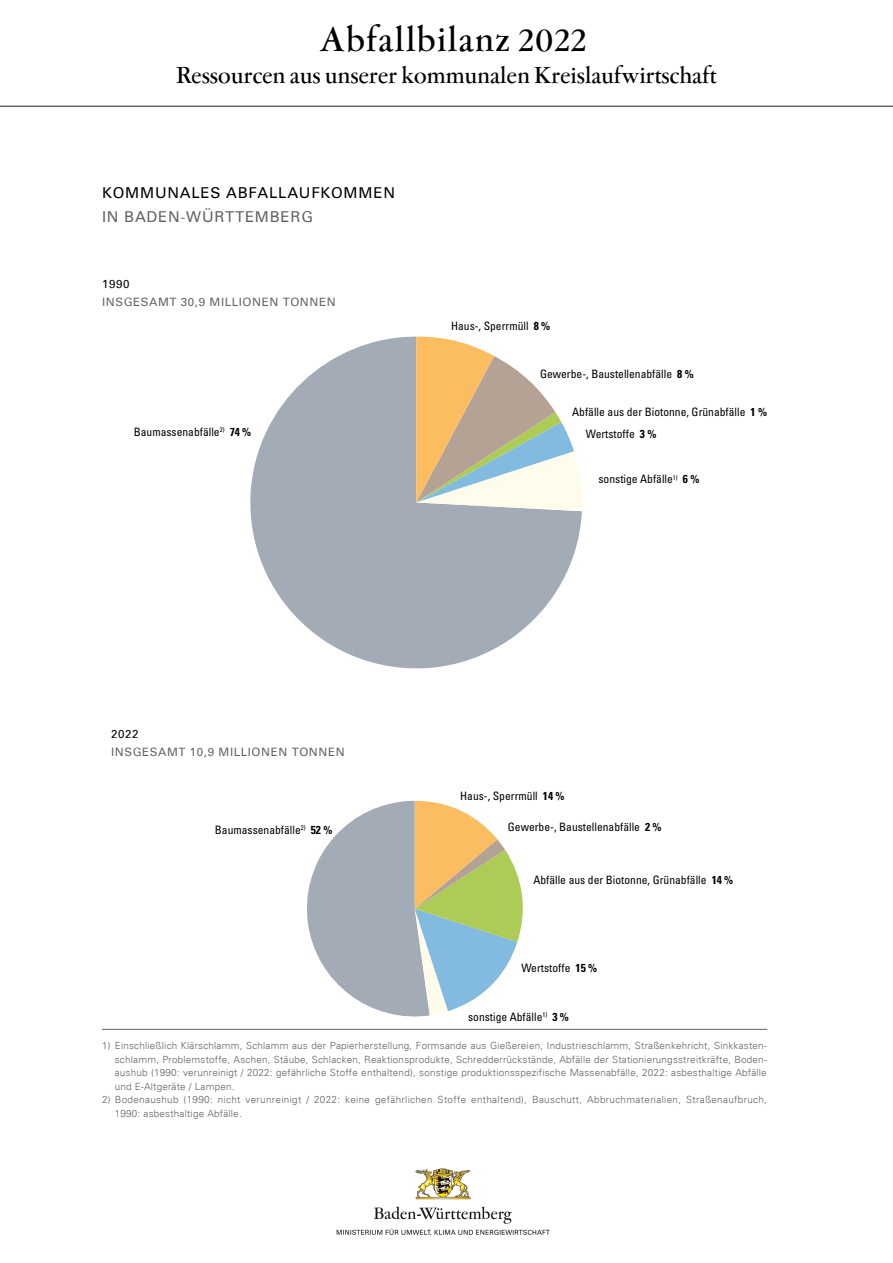
<style>
.page{position:relative;width:893px;height:1263px;background:#fff}
.page>*{position:absolute;margin:0;border:0;box-sizing:border-box;transform-origin:0 0}
.Überschriften{font:500 36px "Garamont Amst SH";letter-spacing:.05em;color:#000}
.Überschriften-2{font:500 24px "Garamont Amst SH";letter-spacing:.015em;color:#000}
.t1{font:15px "Univers 55 Roman";letter-spacing:.05em;color:#000}
.t2{font:15px "Univers 55 Roman";letter-spacing:.05em;color:#646363}
.t3{font:condensed 11.55px/22.5px "Univers 57";color:#000}
.t4{font:11.55px "Univers 55 Roman";letter-spacing:.05em;color:#646363}
.t5{font:11.55px "Univers 55 Roman";letter-spacing:.05em;color:#000}
.Fußnoten{font:300 9.9px/13.5px "Univers 45";letter-spacing:.035em;color:#646363;text-align:justify}
.s1{font-family:"Univers 67";font-weight:700}
</style>
<div class="page">
<img style="left:336px;top:1168px;width:214px;height:68px">
<hr style="left:0;top:106px;width:893px;height:1px;background:#646363">
<svg style="left:250px;top:337px;width:332px;height:332px;fill:#a3acb6"></svg>
<svg style="left:416px;top:337px;width:166px;height:174px"></svg>
<svg style="left:307px;top:801px;width:216px;height:216px"></svg>
<hr style="left:102px;top:1029px;width:665px;height:1px;background:#646363">
<p class="Überschriften" style="left:320px;top:20px;width:268px">Abfallbilanz 2022</p>
<p class="Überschriften-2" style="left:177px;top:63px;width:541px">Ressourcen aus unserer kommunalen Kreislaufwirtschaft</p>
<h3 class="t1" style="left:102px;top:184px;width:294px">KOMMUNALES ABFALLAUFKOMMEN</h3>
<h3 class="t2" style="left:102px;top:208px;width:212px">IN BADEN-WÜRTTEMBERG</h3>
<p class="t5" style="left:102px;top:277px;width:29px">1990</p>
<p class="t4" style="left:102px;top:295px;width:235px">INSGESAMT 30,9 MILLIONEN TONNEN</p>
<p class="t3" style="left:134px;top:421px;width:119px">Baumassenabfälle<sup>2)</sup> <span class="s1">74 %</span></p>
<p class="t5" style="left:111px;top:727px;width:29px">2022</p>
<p class="t4" style="left:111px;top:745px;width:235px">INSGESAMT 10,9 MILLIONEN TONNEN</p>
<p class="t3" style="left:451px;top:314px;width:101px">Haus-, Sperrmüll <span class="s1">8 %</span></p>
<p class="t3" style="left:540px;top:363px;width:155px">Gewerbe-, Baustellenabfälle <span class="s1">8 %</span></p>
<p class="t3" style="left:586px;top:400px;width:183px;text-indent:-14px">Abfälle aus der Biotonne, Grünabfälle <span class="s1">1 %<br></span>Wertstoffe <span class="s1">3 %</span></p>
<p class="t3" style="left:598px;top:468px;width:102px">sonstige Abfälle<sup>1)</sup> <span class="s1">6 %</span></p>
<p class="t3" style="left:460px;top:785px;width:106px">Haus-, Sperrmüll <span class="s1">14 %</span></p>
<p class="t3" style="left:215px;top:818px;width:119px">Baumassenabfälle<sup>2)</sup> <span class="s1">52 %</span></p>
<p class="t3" style="left:508px;top:815px;width:155px">Gewerbe-, Baustellenabfälle <span class="s1">2 %</span></p>
<p class="t3" style="left:533px;top:868px;width:201px">Abfälle aus der Biotonne, Grünabfälle <span class="s1">14 %</span></p>
<p class="t3" style="left:521px;top:956px;width:77px">Wertstoffe <span class="s1">15 %</span></p>
<p class="t3" style="left:468px;top:1005px;width:102px">sonstige Abfälle<sup>1)</sup> <span class="s1">3 %</span></p>
<p class="Fußnoten" style="left:115px;top:1039px;width:653px;text-indent:-13px">1) Einschließlich Klärschlamm, Schlamm aus der Papierherstellung, Formsande aus Gießereien, Industrieschlamm, Straßenkehricht, Sinkkasten&shy;schlamm, Problemstoffe, Aschen, Stäube, Schlacken, Reaktionsprodukte, Schredderrückstände, Abfälle der Stationierungsstreitkräfte, Boden&shy;aushub (1990: verunreinigt / 2022: gefährliche Stoffe enthaltend), sonstige produktionsspezifische Massenabfälle, 2022: asbesthaltige Abfälle und E-Altgeräte / Lampen.</p>
<p class="Fußnoten" style="left:115px;top:1093px;width:654px;text-indent:-13px">2) Bodenaushub (1990: nicht verunreinigt / 2022: keine gefährlichen Stoffe enthaltend), Bauschutt, Abbruchmaterialien, Straßenaufbruch,<br>1990: asbesthaltige Abfälle.</p>
</div>
